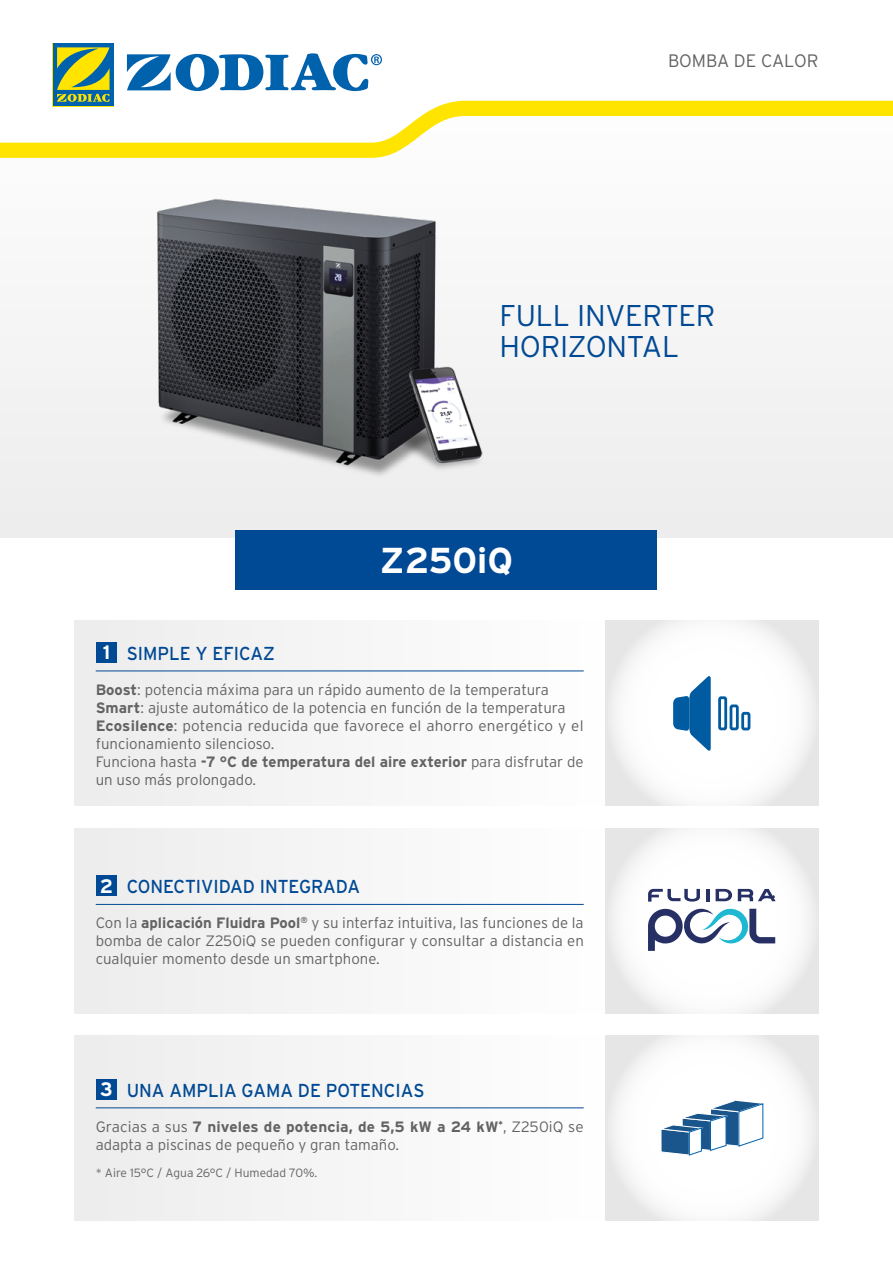
<style>
.page{position:relative;width:893px;height:1263px;background:#fff}
.page>*{position:absolute;margin:0;border:0;box-sizing:border-box;transform-origin:0 0}
.t1{font:700 36px "Interstate";color:#fff}
.t2{font:300 30px/31.5px "Interstate";letter-spacing:-.01em;color:#004994}
.t3{font:18.75px "Interstate";color:#004994;scale:.95 1}
.t4{font:300 18px "Interstate";color:#646363}
.t5{font:300 15px/18px "Interstate";color:#646363}
.t6{font:300 12px "Interstate";color:#646363}
.s1{font-weight:700;font-size:19.5px;color:#fff}
.s2{font-weight:700}
</style>
<div class="page">
<div style="left:0;top:85px;width:893px;height:453px;background:#f4f4f4"></div>
<svg style="left:0;top:54px;width:893px;height:47px"></svg>
<svg style="left:0;top:101px;width:893px;height:57px;fill:#fffcfc"></svg>
<svg style="left:127px;top:53px;width:255px;height:38px"></svg>
<svg style="left:52px;top:43px;width:62px;height:63px"></svg>
<div style="left:53px;top:43px;width:60px;height:63px;background:#0061ad"></div>
<svg style="left:57px;top:47px;width:53px;height:55px"></svg>
<div style="left:236px;top:530px;width:421px;height:59px;background:#004994"></div>
<div style="left:74px;top:828px;width:531px;height:185px;background:#f5f5f5"></div>
<div style="left:74px;top:1035px;width:531px;height:185px;background:#f5f5f5"></div>
<div style="left:74px;top:621px;width:531px;height:185px;background:#f5f5f5"></div>
<svg style="left:605px;top:828px;width:214px;height:185px"></svg>
<svg style="left:605px;top:621px;width:214px;height:185px"></svg>
<svg style="left:605px;top:1035px;width:214px;height:185px"></svg>
<svg style="left:673px;top:675px;width:38px;height:76px"></svg>
<svg style="left:717px;top:695px;width:35px;height:37px"></svg>
<svg style="left:660px;top:1100px;width:103px;height:55px"></svg>
<hr style="left:96px;top:670px;width:488px;height:1px;background:#004994">
<div style="left:96px;top:642px;width:21px;height:21px;background:#004994"></div>
<hr style="left:96px;top:904px;width:488px;height:1px;background:#004994">
<div style="left:96px;top:875px;width:21px;height:21px;background:#004994"></div>
<hr style="left:96px;top:1107px;width:488px;height:1px;background:#004994">
<div style="left:96px;top:1079px;width:21px;height:21px;background:#004994"></div>
<img style="left:157px;top:199px;width:326px;height:278px">
<svg style="left:648px;top:889px;width:128px;height:62px"></svg>
<p class="t4" style="left:668px;top:51px;width:152px">BOMBA DE CALOR</p>
<h2 class="t2" style="left:500px;top:299px;width:217px">FULL INVERTER<br>HORIZONTAL</h2>
<h1 class="t1" style="left:380px;top:540px;width:135px">Z250iQ</h1>
<p class="t3" style="left:103px;top:643px;width:183px"><span class="s1">1</span> SIMPLE Y EFICAZ</p>
<p class="t5" style="left:96px;top:680px;width:489px"><span class="s2">Boost</span>: potencia máxima para un rápido aumento de la temperatura <span class="s2">Smart</span>: ajuste automático de la potencia en función de la temperatura <span class="s2">Ecosilence</span>: potencia reducida que favorece el ahorro energético y el funcionamiento silencioso.<br>Funciona hasta <span class="s2">-7 °C de temperatura del aire exterior</span> para disfrutar de un uso más prolongado.</p>
<p class="t3" style="left:100px;top:876px;width:275px"><span class="s1">2</span> CONECTIVIDAD INTEGRADA</p>
<p class="t5" style="left:96px;top:914px;width:490px;text-align:justify">Con la <span class="s2">aplicación Fluidra Pool</span><sup>®</sup> y su interfaz intuitiva, las funciones de la bomba de calor Z250iQ se pueden configurar y consultar a distancia en cualquier momento desde un smartphone.</p>
<p class="t3" style="left:100px;top:1080px;width:343px"><span class="s1">3</span> UNA AMPLIA GAMA DE POTENCIAS</p>
<p class="t5" style="left:96px;top:1117px;width:489px">Gracias a sus <span class="s2">7 niveles de potencia, de 5,5 kW a 24 kW</span><sup>*</sup>, Z250iQ se adapta a piscinas de pequeño y gran tamaño.</p>
<p class="t6" style="left:96px;top:1166px;width:223px">* Aire 15°C / Agua 26°C / Humedad 70%.</p>
</div>
